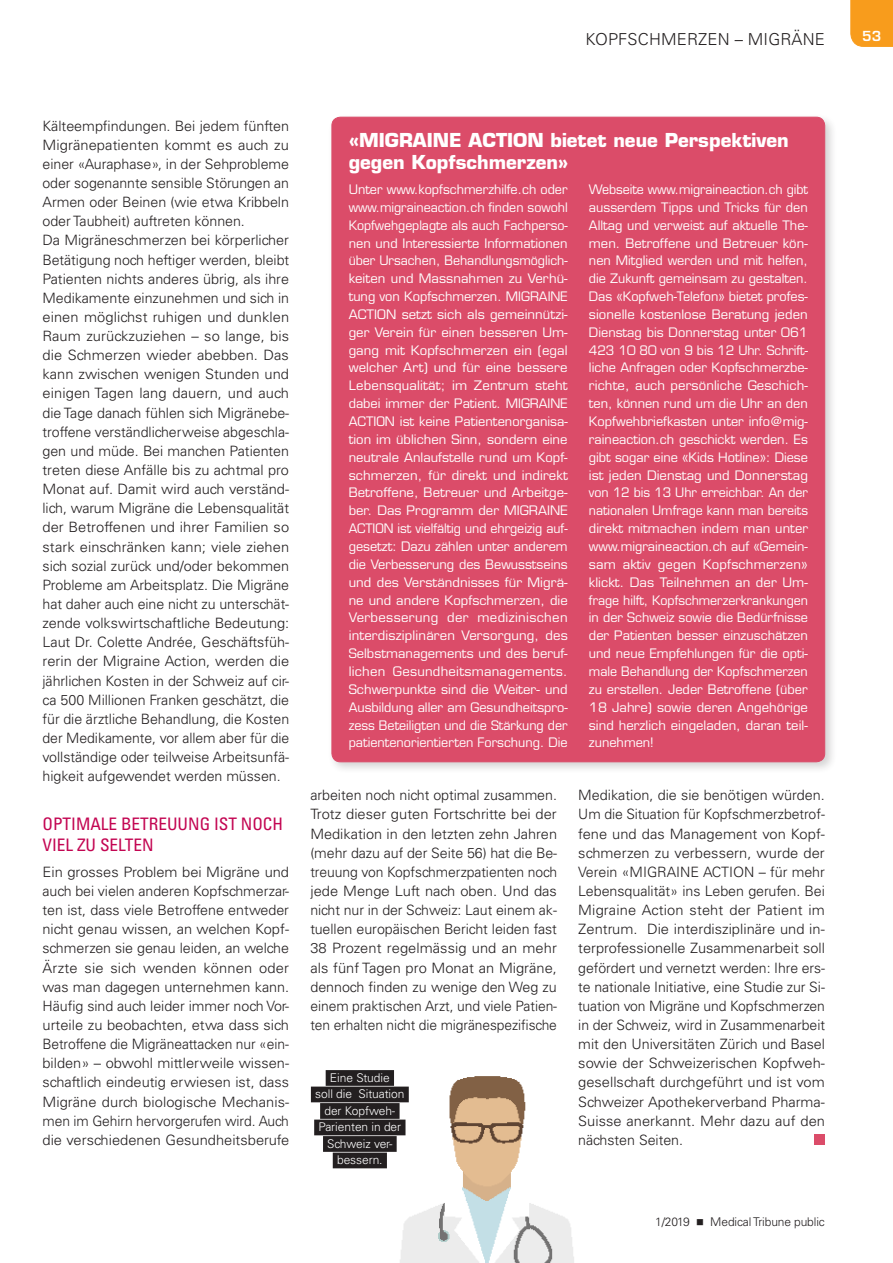
<style>
.page{position:relative;width:893px;height:1263px;background:#fff}
.page>*{position:absolute;margin:0;border:0;box-sizing:border-box;transform-origin:0 0}
.Kst__Head_linksbündi{font:700 18.75px/22.5px "Eurostile LT";color:#fff}
.Zwischentitel{font:condensed 17.25px/20.2px "Univers";color:#c30552}
.t1{font:300 16.5px "Univers LT";letter-spacing:.01em;color:#231f20}
.Fließtext{font:300 14.25px/19.2px "Univers LT";letter-spacing:-.005em;color:#231f20;text-align:justify}
.t2{font:600 13.5px "Eurostile LT";color:#fff}
.Kst__Fließtext_schma{font:12.75px/17.9px "Eurostile LT";color:#fff;text-align:justify}
.Bildlegende_unterstr{font:300 12px "Univers LT";letter-spacing:-.005em;color:#fff}
.t3{font:300 12px "Univers LT";letter-spacing:-.01em;color:#231f20}
</style>
<div class="page">
<div style="left:328px;top:113px;width:509px;height:661px;background:#231f20;opacity:.2"></div>
<div style="left:332px;top:117px;width:493px;height:645px;background:#db4c69;border-radius:9px"></div>
<img style="left:388px;top:1076px;width:186px;height:187px">
<div style="left:814px;top:1134px;width:11px;height:11px;background:#db4c69"></div>
<div style="left:326px;top:1070px;width:68px;height:16px;background:#231f20"></div>
<div style="left:311px;top:1086px;width:98px;height:16px;background:#231f20"></div>
<div style="left:320px;top:1103px;width:80px;height:16px;background:#231f20"></div>
<div style="left:314px;top:1119px;width:91px;height:16px;background:#231f20"></div>
<div style="left:323px;top:1136px;width:74px;height:16px;background:#231f20"></div>
<div style="left:333px;top:1152px;width:54px;height:16px;background:#231f20"></div>
<div style="left:850px;top:0;width:43px;height:47px;background:#f89c1c"></div>
<p class="t1" style="left:585px;top:29px;width:241px">KOPFSCHMERZEN – MIGRÄNE</p>
<p class="t2" style="left:862px;top:27px;width:21px">53</p>
<p class="Fließtext" style="left:43px;top:116px;width:248px">Kälteempfindungen. Bei jedem fünften Migränepatienten kommt es auch zu einer «Auraphase», in der Sehprobleme oder sogenannte sensible Störungen an Armen oder Beinen (wie etwa Kribbeln oder Taubheit) auftreten können.</p>
<p class="Fließtext" style="left:43px;top:231px;width:248px">Da Migräneschmerzen bei körperlicher Betätigung noch heftiger werden, bleibt Patienten nichts anderes übrig, als ihre Medikamente einzunehmen und sich in einen möglichst ruhigen und dunklen Raum zurückzuziehen – so lange, bis die Schmerzen wieder abebben. Das kann zwischen wenigen Stunden und einigen Tagen lang dauern, und auch die Tage danach fühlen sich Migränebe&shy;troffene verständlicherweise abgeschla&shy;gen und müde. Bei manchen Patienten treten diese Anfälle bis zu achtmal pro Monat auf. Damit wird auch verständ&shy;lich, warum Migräne die Lebensqualität der Betroffenen und ihrer Familien so stark einschränken kann; viele ziehen sich sozial zurück und/oder bekommen Probleme am Arbeitsplatz. Die Migräne hat daher auch eine nicht zu unterschät&shy;zende volkswirtschaftliche Bedeutung:<br>Laut Dr. Colette Andrée, Geschäftsfüh&shy;rerin der Migraine Action, werden die jährlichen Kosten in der Schweiz auf cir&shy;ca 500 Millionen Franken geschätzt, die für die ärztliche Behandlung, die Kosten der Medikamente, vor allem aber für die vollständige oder teilweise Arbeitsunfä&shy;higkeit aufgewendet werden müssen.</p>
<p class="Zwischentitel" style="left:43px;top:814px;width:242px">OPTIMALE BETREUUNG IST NOCH<br>VIEL ZU SELTEN</p>
<p class="Fließtext" style="left:43px;top:862px;width:248px">Ein grosses Problem bei Migräne und auch bei vielen anderen Kopfschmerzar&shy;ten ist, dass viele Betroffene entweder nicht genau wissen, an welchen Kopf&shy;schmerzen sie genau leiden, an welche Ärzte sie sich wenden können oder was man dagegen unternehmen kann.<br>Häufig sind auch leider immer noch Vor&shy;urteile zu beobachten, etwa dass sich Betroffene die Migräneattacken nur «ein&shy;bilden» – obwohl mittlerweile wissen&shy;schaftlich eindeutig erwiesen ist, dass Migräne durch biologische Mechanis&shy;men im Gehirn hervorgerufen wird. Auch die verschiedenen Gesundheitsberufe</p>
<p class="Kst__Head_linksbündi" style="left:349px;top:129px;width:442px">«MIGRAINE ACTION bietet neue Perspektiven gegen Kopfschmerzen»</p>
<p class="Kst__Fließtext_schma" style="left:349px;top:180px;width:221px">Unter www.kopfschmerzhilfe.ch oder www.migraineaction.ch finden sowohl Kopfwehgeplagte als auch Fachperso&shy;nen und Interessierte Informationen über Ursachen, Behandlungsmöglich&shy;keiten und Massnahmen zu Verhü&shy;tung von Kopfschmerzen. MIGRAINE ACTION setzt sich als gemeinnützi&shy;ger Verein für einen besseren Um&shy;gang mit Kopfschmerzen ein (egal welcher Art) und für eine bessere Lebensqualität; im Zentrum steht dabei immer der Patient. MIGRAINE ACTION ist keine Patientenorganisa&shy;tion im üblichen Sinn, sondern eine neutrale Anlaufstelle rund um Kopf&shy;schmerzen, für direkt und indirekt Betroffene, Betreuer und Arbeitge&shy;ber. Das Programm der MIGRAINE ACTION ist vielfältig und ehrgeizig auf&shy;gesetzt: Dazu zählen unter anderem die Verbesserung des Bewusstseins und des Verständnisses für Migrä&shy;ne und andere Kopfschmerzen, die Verbesserung der medizinischen interdisziplinären Versorgung, des Selbstmanagements und des beruf&shy;lichen Gesundheitsmanagements.<br>Schwerpunkte sind die Weiter- und Ausbildung aller am Gesundheitspro&shy;zess Beteiligten und die Stärkung der patientenorientierten Forschung. Die</p>
<p class="Kst__Fließtext_schma" style="left:589px;top:180px;width:221px">Webseite www.migraineaction.ch gibt ausserdem Tipps und Tricks für den Alltag und verweist auf aktuelle The&shy;men. Betroffene und Betreuer kön&shy;nen Mitglied werden und mit helfen, die Zukunft gemeinsam zu gestalten.</p>
<p class="Kst__Fließtext_schma" style="left:589px;top:288px;width:221px">Das «Kopfweh-Telefon» bietet profes&shy;sionelle kostenlose Beratung jeden Dienstag bis Donnerstag unter 061<br>423 10 80 von 9 bis 12 Uhr. Schrift&shy;liche Anfragen oder Kopfschmerzbe&shy;richte, auch persönliche Geschich&shy;ten, können rund um die Uhr an den Kopfwehbriefkasten unter info@mig&shy;raineaction.ch geschickt werden. Es gibt sogar eine «Kids Hotline»: Diese ist jeden Dienstag und Donnerstag von 12 bis 13 Uhr erreichbar. An der nationalen Umfrage kann man bereits direkt mitmachen indem man unter www.migraineaction.ch auf «Gemein&shy;sam aktiv gegen Kopfschmerzen» klickt. Das Teilnehmen an der Um&shy;frage hilft, Kopfschmerzerkrankungen in der Schweiz sowie die Bedürfnisse der Patienten besser einzuschätzen und neue Empfehlungen für die opti&shy;male Behandlung der Kopfschmerzen zu erstellen. Jeder Betroffene (über 18 Jahre) sowie deren Angehörige sind herzlich eingeladen, daran teil&shy;zunehmen!</p>
<p class="Fließtext" style="left:310px;top:786px;width:248px">arbeiten noch nicht optimal zusammen.<br>Trotz dieser guten Fortschritte bei der Medikation in den letzten zehn Jahren (mehr dazu auf der Seite 56) hat die Be&shy;treuung von Kopfschmerzpatienten noch jede Menge Luft nach oben. Und das nicht nur in der Schweiz: Laut einem ak&shy;tuellen europäischen Bericht leiden fast 38 Prozent regelmässig und an mehr als fünf Tagen pro Monat an Migräne, dennoch finden zu wenige den Weg zu einem praktischen Arzt, und viele Patien&shy;ten erhalten nicht die migränespezifische</p>
<p class="Fließtext" style="left:578px;top:786px;width:248px">Medikation, die sie benötigen würden.<br>Um die Situation für Kopfschmerzbetrof&shy;fene und das Management von Kopf&shy;schmerzen zu verbessern, wurde der Verein «MIGRAINE ACTION – für mehr Lebensqualität» ins Leben gerufen. Bei Migraine Action steht der Patient im Zentrum. Die interdisziplinäre und in&shy;terprofessionelle Zusammenarbeit soll gefördert und vernetzt werden: Ihre ers&shy;te nationale Initiative, eine Studie zur Si&shy;tuation von Migräne und Kopfschmerzen in der Schweiz, wird in Zusammenarbeit mit den Universitäten Zürich und Basel sowie der Schweizerischen Kopfweh&shy;gesellschaft durchgeführt und ist vom Schweizer Apothekerverband Pharma-Suisse anerkannt. Mehr dazu auf den nächsten Seiten.</p>
<p class="Bildlegende_unterstr" style="left:330px;top:1070px;width:61px">Eine Studie</p>
<p class="Bildlegende_unterstr" style="left:315px;top:1087px;width:91px">soll die Situation</p>
<p class="Bildlegende_unterstr" style="left:324px;top:1103px;width:72px">der Kopfweh-</p>
<p class="Bildlegende_unterstr" style="left:318px;top:1120px;width:84px">Parienten in der</p>
<p class="Bildlegende_unterstr" style="left:327px;top:1136px;width:67px">Schweiz ver-</p>
<p class="Bildlegende_unterstr" style="left:337px;top:1153px;width:47px">bessern.</p>
<p class="t3" style="left:655px;top:1214px;width:171px">1/2019 ■ Medical Tribune public</p>
</div>
